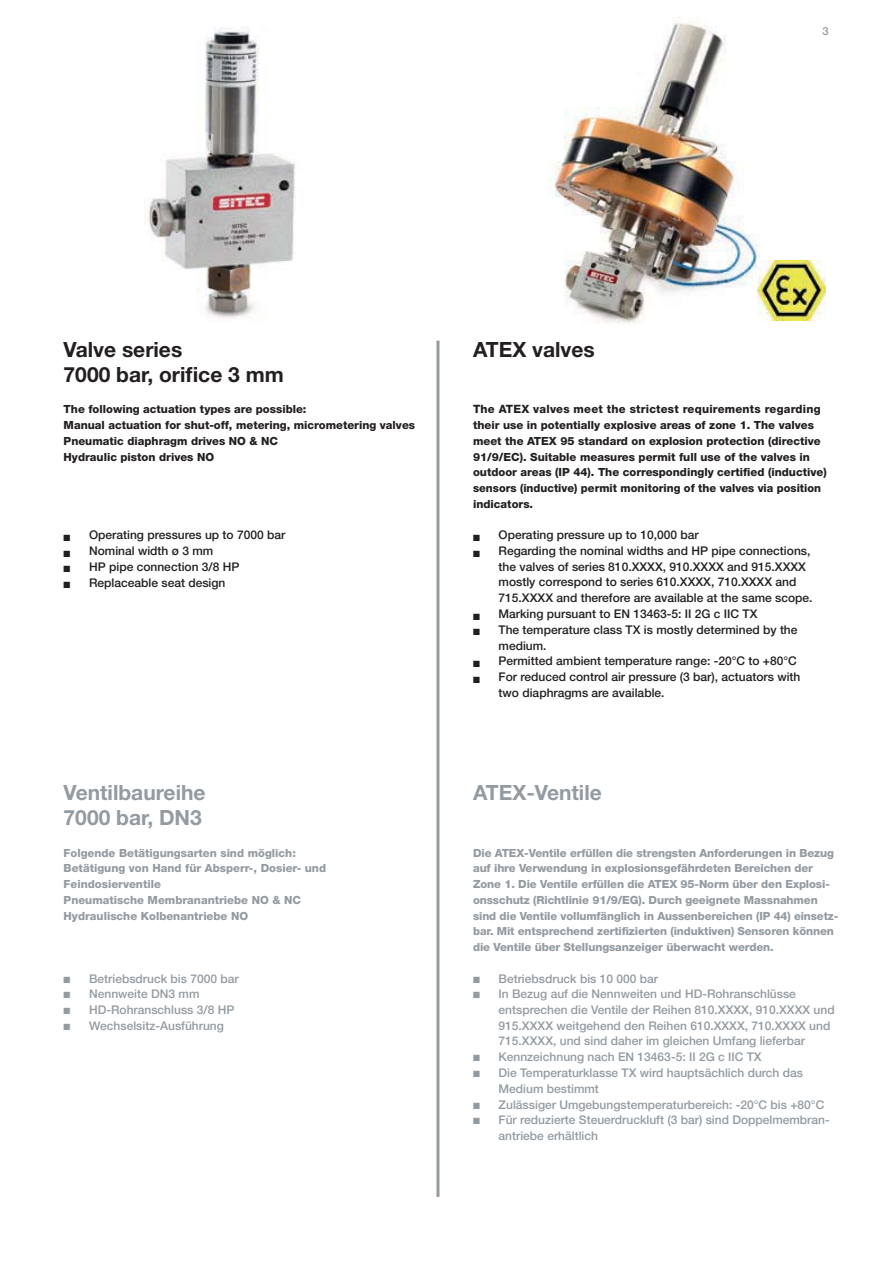
<style>
.page{position:relative;width:893px;height:1263px;background:#fff}
.page>*{position:absolute;margin:0;border:0;box-sizing:border-box;transform-origin:0 0}
.t1{font:700 21px/25.2px "Helvetica Neue";color:#231f20}
.t2{font:700 21px/25.2px "Helvetica Neue";color:#939ba1}
.t3{font:500 12px/15.8px "Helvetica Neue";color:#939ba1}
.t4{font:500 12px/15.8px "Helvetica Neue";color:#231f20}
.t5{font:800 11.4px "Helvetica Neue";letter-spacing:.02em;color:#231f20}
.t6{font:800 11.25px/15.8px "Helvetica Neue";letter-spacing:-.01em;color:#939ba1}
.t7{font:800 11.25px/15.8px "Helvetica Neue";color:#231f20}
.t8{font:500 11.25px "Helvetica Neue";color:#939ba1}
.t9{font:800 11.1px "Helvetica Neue";letter-spacing:-.01em;color:#939ba1}
.s1{font-size:11.25px}
</style>
<div class="page">
<hr style="left:436px;top:341px;width:3px;height:856px;background:#939ba1">
<img style="left:144px;top:27px;width:151px;height:291px">
<img style="left:550px;top:17px;width:209px;height:307px">
<img style="left:757px;top:260px;width:68px;height:60px">
<p class="t8" style="left:822px;top:27px;width:8px">3</p>
<h1 class="t1" style="left:64px;top:338px;width:222px">Valve series<br>7000 bar, orifice 3 mm</h1>
<p class="t7" style="left:64px;top:402px;width:353px">The following actuation types are possible:<br>Manual actuation for shut-off, metering, micrometering valves Pneumatic diaphragm drives NO &amp; NC<br>Hydraulic piston drives NO</p>
<p class="t4" style="left:89px;top:528px;width:198px">Operating pressures up to 7000 bar<br>Nominal width ø 3 mm<br>HP pipe connection 3/8 HP<br>Replaceable seat design</p>
<h1 class="t2" style="left:64px;top:782px;width:143px">Ventilbaureihe<br>7000 bar, DN3</h1>
<p class="t6" style="left:64px;top:846px;width:264px">Folgende Betätigungsarten sind möglich:<br>Betätigung von Hand für Absperr-, Dosier- und Feindosierventile<br>Pneumatische Membranantriebe NO &amp; NC Hydraulische Kolbenantriebe NO</p>
<p class="t3" style="left:89px;top:972px;width:151px">Betriebsdruck bis 7000 bar<br>Nennweite DN3 mm<br>HD-Rohranschluss 3/8 HP<br>Wechselsitz-Ausführung</p>
<h1 class="t1" style="left:473px;top:338px;width:123px">ATEX valves</h1>
<p class="t5" style="left:473px;top:405px;width:349px">The ATEX valves meet the strictest requirements regarding</p>
<p class="t7" style="left:473px;top:418px;width:355px">their use in potentially explosive areas of zone 1. The valves meet the ATEX 95 standard on explosion protection (directive 91/9/EC). Suitable measures permit full use of the valves in outdoor areas (IP 44). The correspondingly certified (inductive) sensors (inductive) permit monitoring of the valves via position indicators.</p>
<p class="t4" style="left:498px;top:528px;width:315px">Operating pressure up to 10,000 bar<br>Regarding the nominal widths and HP pipe connections, the valves of series 810.XXXX, 910.XXXX and 915.XXXX mostly correspond to series 610.XXXX, 710.XXXX and 715.XXXX and therefore are available at the same scope.<br>Marking pursuant to EN 13463-5: II 2G c IIC TX<br>The temperature class TX is mostly determined by the medium.<br>Permitted ambient temperature range: -20°C to +80°C For reduced control air pressure (3 bar), actuators with two diaphragms are available.</p>
<h1 class="t2" style="left:473px;top:782px;width:130px">ATEX-Ventile</h1>
<p class="t6" style="left:473px;top:846px;width:366px">Die ATEX-Ventile erfüllen die strengsten Anforderungen in Bezug auf ihre Verwendung in explosionsgefährdeten Bereichen der Zone 1. Die Ventile erfüllen die ATEX 95-Norm über den Explosi&shy;onsschutz (Richtlinie 91/9/EG). Durch geeignete Massnahmen sind die Ventile vollumfänglich in Aussenbereichen (IP 44) einsetz-</p>
<p class="t9" style="left:473px;top:927px;width:362px">bar. Mit entsprechend zertifizierten (induktiven) Sensoren <span class="s1">können</span></p>
<p class="t6" style="left:473px;top:940px;width:302px">die Ventile über Stellungsanzeiger überwacht werden.</p>
<p class="t3" style="left:498px;top:972px;width:337px">Betriebsdruck bis 10 000 bar<br>In Bezug auf die Nennweiten und HD-Rohranschlüsse entsprechen die Ventile der Reihen 810.XXXX, 910.XXXX und 915.XXXX weitgehend den Reihen 610.XXXX, 710.XXXX und 715.XXXX, und sind daher im gleichen Umfang lieferbar Kennzeichnung nach EN 13463-5: II 2G c IIC TX<br>Die Temperaturklasse TX wird hauptsächlich durch das Medium bestimmt<br>Zulässiger Umgebungstemperaturbereich: -20°C bis +80°C Für reduzierte Steuerdruckluft (3 bar) sind Doppelmembran&shy;antriebe erhältlich</p>
</div>
